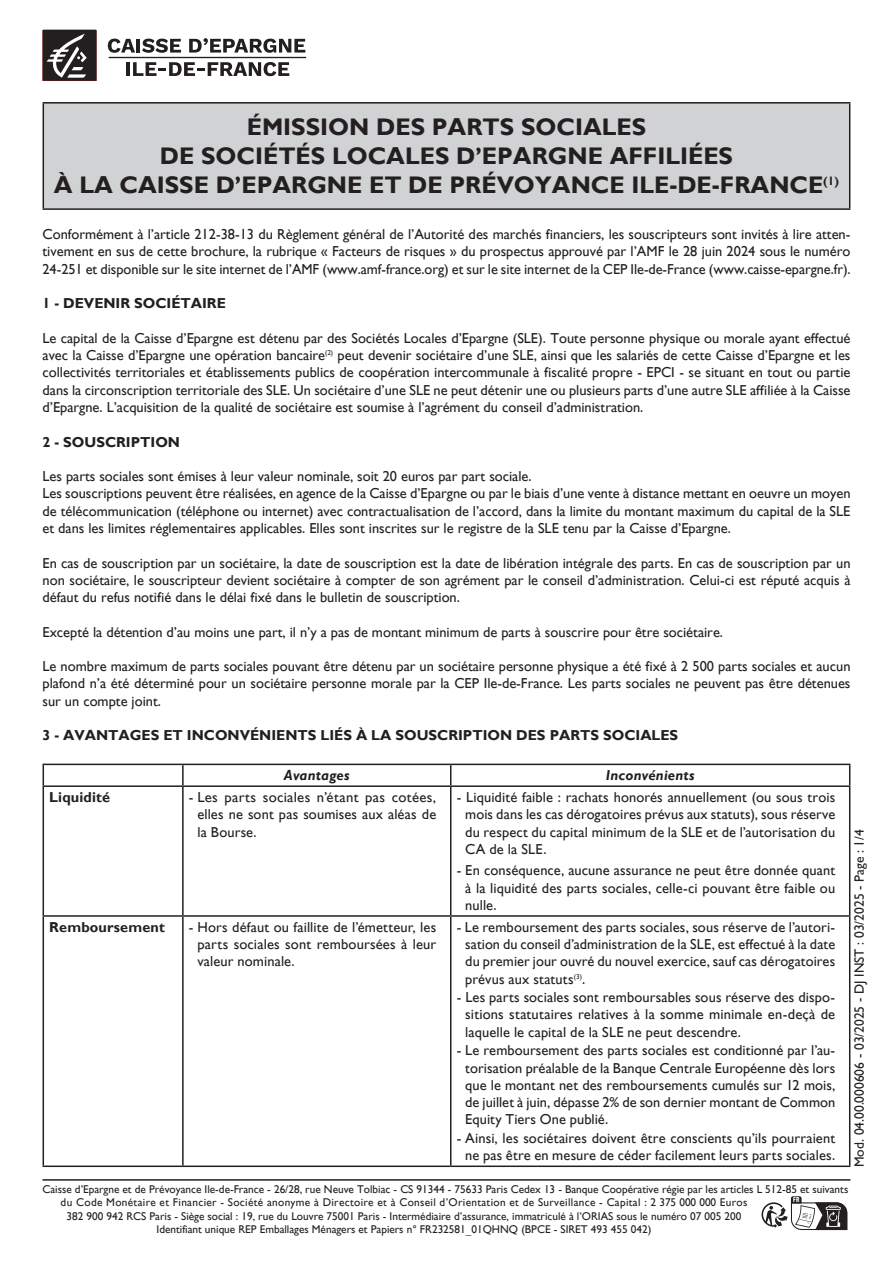
<style>
.page{position:relative;width:893px;height:1263px;background:#fff}
.page>*{position:absolute;margin:0;border:0;box-sizing:border-box;transform-origin:0 0}
.t1{font:700 24px/28.8px "Gill Sans";color:#231f20;text-align:center}
.t2{font:14.4px/17.2px "Gill Sans";color:#231f20;text-align:justify}
.t3{font:700 14.4px "Gill Sans";color:#231f20}
.t4{font:italic 700 14.4px "Gill Sans";letter-spacing:.01em;color:#231f20}
.t5{font:13.5px "Gill Sans";color:#231f20}
.t6{font:11.25px "Gill Sans";color:#231f20}
.t7{font:11.25px "Gill Sans";letter-spacing:.03em;color:#231f20}
.t8{font:700 7.2px "Flama Condensed";color:#fff}
</style>
<div class="page">
<div style="left:43px;top:103px;width:807px;height:106px;background:#d1d2d4"></div>
<hr style="left:43px;top:102px;width:807px;height:2px;background:#231f20">
<hr style="left:43px;top:104px;width:1px;height:104px;background:#231f20">
<hr style="left:849px;top:104px;width:1px;height:104px;background:#231f20">
<hr style="left:43px;top:208px;width:807px;height:2px;background:#231f20">
<hr style="left:43px;top:764px;width:140px;height:1px;background:#231f20">
<svg style="left:43px;top:765px;width:1px;height:20px"></svg>
<hr style="left:183px;top:764px;width:268px;height:1px;background:#231f20">
<hr style="left:182px;top:765px;width:2px;height:20px;background:#231f20">
<hr style="left:451px;top:764px;width:399px;height:1px;background:#231f20">
<svg style="left:450px;top:765px;width:1px;height:20px"></svg>
<svg style="left:849px;top:765px;width:1px;height:20px"></svg>
<hr style="left:43px;top:785px;width:140px;height:2px;background:#231f20">
<hr style="left:43px;top:787px;width:1px;height:128px;background:#231f20">
<hr style="left:183px;top:785px;width:268px;height:2px;background:#231f20">
<hr style="left:182px;top:787px;width:2px;height:128px;background:#231f20">
<hr style="left:451px;top:785px;width:399px;height:2px;background:#231f20">
<hr style="left:450px;top:787px;width:1px;height:128px;background:#231f20">
<hr style="left:849px;top:787px;width:1px;height:128px;background:#231f20">
<hr style="left:43px;top:915px;width:140px;height:2px;background:#231f20">
<hr style="left:43px;top:917px;width:1px;height:248px;background:#231f20">
<hr style="left:183px;top:915px;width:268px;height:2px;background:#231f20">
<hr style="left:182px;top:917px;width:2px;height:248px;background:#231f20">
<hr style="left:451px;top:915px;width:399px;height:2px;background:#231f20">
<hr style="left:450px;top:917px;width:1px;height:248px;background:#231f20">
<hr style="left:849px;top:917px;width:1px;height:248px;background:#231f20">
<hr style="left:43px;top:1165px;width:140px;height:2px;background:#231f20">
<hr style="left:183px;top:1165px;width:268px;height:2px;background:#231f20">
<hr style="left:451px;top:1165px;width:399px;height:2px;background:#231f20">
<svg style="left:43px;top:30px;width:54px;height:51px;background:#4c4748"></svg>
<svg style="left:108px;top:39px;width:27px;height:14px"></svg>
<hr style="left:137px;top:39px;width:3px;height:14px;background:#231f20">
<svg style="left:142px;top:39px;width:39px;height:14px"></svg>
<svg style="left:189px;top:38px;width:116px;height:15px"></svg>
<hr style="left:126px;top:62px;width:4px;height:14px;background:#231f20">
<svg style="left:133px;top:62px;width:156px;height:14px"></svg>
<hr style="left:109px;top:57px;width:197px;height:1px;background:#231f20">
<hr style="left:43px;top:1179px;width:807px;height:2px;background:#231f20">
<svg style="left:761px;top:1196px;width:87px;height:35px"></svg>
<h1 class="t1" style="left:54px;top:113px;width:787px">ÉMISSION DES PARTS SOCIALES<br>DE SOCIÉTÉS LOCALES D’EPARGNE AFFILIÉES<br>À LA CAISSE D’EPARGNE ET DE PRÉVOYANCE ILE-DE-FRANCE<sup>(1)</sup></h1>
<p class="t2" style="left:43px;top:226px;width:810px">Conformément à l’article 212-38-13 du Règlement général de l’Autorité des marchés financiers, les souscripteurs sont invités à lire atten&shy;tivement en sus de cette brochure, la rubrique « Facteurs de risques » du prospectus approuvé par l’AMF le 28 juin 2024 sous le numéro 24-251 et disponible sur le site internet de l’AMF (www.amf-france.org) et sur le site internet de la CEP Ile-de-France (www.caisse-epargne.fr).</p>
<p class="t3" style="left:43px;top:295px;width:185px">1 - DEVENIR SOCIÉTAIRE</p>
<p class="t2" style="left:43px;top:329px;width:809px">Le capital de la Caisse d’Epargne est détenu par des Sociétés Locales d’Epargne (SLE). Toute personne physique ou morale ayant effectué avec la Caisse d’Epargne une opération bancaire<sup>(2)</sup> peut devenir sociétaire d’une SLE, ainsi que les salariés de cette Caisse d’Epargne et les collectivités territoriales et établissements publics de coopération intercommunale à fiscalité propre - EPCI - se situant en tout ou partie dans la circonscription territoriale des SLE. Un sociétaire d’une SLE ne peut détenir une ou plusieurs parts d’une autre SLE affiliée à la Caisse d’Epargne. L’acquisition de la qualité de sociétaire est soumise à l’agrément du conseil d’administration.</p>
<p class="t3" style="left:43px;top:433px;width:139px">2 - SOUSCRIPTION</p>
<p class="t2" style="left:43px;top:468px;width:809px;text-align:left">Les parts sociales sont émises à leur valeur nominale, soit 20 euros par part sociale.<br>Les souscriptions peuvent être réalisées, en agence de la Caisse d’Epargne ou par le biais d’une vente à distance mettant en oeuvre un moyen de télécommunication (téléphone ou internet) avec contractualisation de l’accord, dans la limite du montant maximum du capital de la SLE et dans les limites réglementaires applicables. Elles sont inscrites sur le registre de la SLE tenu par la Caisse d’Epargne.</p>
<p class="t2" style="left:43px;top:554px;width:809px">En cas de souscription par un sociétaire, la date de souscription est la date de libération intégrale des parts. En cas de souscription par un non sociétaire, le souscripteur devient sociétaire à compter de son agrément par le conseil d’administration. Celui-ci est réputé acquis à défaut du refus notifié dans le délai fixé dans le bulletin de souscription.</p>
<p class="t2" style="left:43px;top:623px;width:682px">Excepté la détention d’au moins une part, il n’y a pas de montant minimum de parts à souscrire pour être sociétaire.</p>
<p class="t2" style="left:43px;top:658px;width:809px">Le nombre maximum de parts sociales pouvant être détenu par un sociétaire personne physique a été fixé à 2 500 parts sociales et aucun plafond n’a été déterminé pour un sociétaire personne morale par la CEP Ile-de-France. Les parts sociales ne peuvent pas être détenues sur un compte joint.</p>
<p class="t3" style="left:43px;top:727px;width:637px">3 - AVANTAGES ET INCONVÉNIENTS LIÉS À LA SOUSCRIPTION DES PARTS SOCIALES</p>
<p class="t4" style="left:284px;top:767px;width:67px">Avantages</p>
<p class="t4" style="left:606px;top:767px;width:90px">Inconvénients</p>
<p class="t3" style="left:49px;top:788px;width:62px">Liquidité</p>
<p class="t2" style="left:197px;top:788px;width:240px;text-indent:-9px">- Les parts sociales n’étant pas cotées, elles ne sont pas soumises aux aléas de la Bourse.</p>
<p class="t2" style="left:465px;top:788px;width:371px;text-indent:-9px">- Liquidité faible : rachats honorés annuellement (ou sous trois mois dans les cas dérogatoires prévus aux statuts), sous réserve du respect du capital minimum de la SLE et de l’autorisation du CA de la SLE.</p>
<p class="t2" style="left:465px;top:862px;width:371px;text-indent:-9px">- En conséquence, aucune assurance ne peut être donnée quant à la liquidité des parts sociales, celle-ci pouvant être faible ou nulle.</p>
<p class="t3" style="left:49px;top:918px;width:117px">Remboursement</p>
<p class="t2" style="left:197px;top:918px;width:240px;text-indent:-9px">- Hors défaut ou faillite de l’émetteur, les parts sociales sont remboursées à leur valeur nominale.</p>
<p class="t2" style="left:465px;top:918px;width:371px;text-indent:-9px">- Le remboursement des parts sociales, sous réserve de l’autori&shy;sation du conseil d’administration de la SLE, est effectué à la date du premier jour ouvré du nouvel exercice, sauf cas dérogatoires prévus aux statuts<sup>(3)</sup>.</p>
<p class="t2" style="left:465px;top:989px;width:371px;text-indent:-8px">- Les parts sociales sont remboursables sous réserve des dispo&shy;sitions statutaires relatives à la somme minimale en-deçà de laquelle le capital de la SLE ne peut descendre.</p>
<p class="t2" style="left:465px;top:1042px;width:371px;text-indent:-9px">- Le remboursement des parts sociales est conditionné par l’au&shy;torisation préalable de la Banque Centrale Européenne dès lors que le montant net des remboursements cumulés sur 12 mois, de juillet à juin, dépasse 2% de son dernier montant de Common Equity Tiers One publié.</p>
<p class="t2" style="left:457px;top:1129px;width:380px;text-align:center">- Ainsi, les sociétaires doivent être conscients qu’ils pourraient ne pas être en mesure de céder facilement leurs parts sociales.</p>
<p class="t5" style="left:851px;top:1167px;width:339px;rotate:-90deg">Mod. 04.00.000606 - 03/2025 - DJ INST : 03/2025 - Page : 1/4</p>
<p class="t6" style="left:43px;top:1182px;width:807px">Caisse d’Epargne et de Prévoyance Ile-de-France - 26/28, rue Neuve Tolbiac - CS 91344 - 75633 Paris Cedex 13 - Banque Coopérative régie par les articles L 512-85 et suivants</p>
<p class="t7" style="left:61px;top:1196px;width:688px">du Code Monétaire et Financier - Société anonyme à Directoire et à Conseil d’Orientation et de Surveillance - Capital : 2 375 000 000 Euros</p>
<p class="t6" style="left:66px;top:1209px;width:676px">382 900 942 RCS Paris - Siège social : 19, rue du Louvre 75001 Paris - Intermédiaire d’assurance, immatriculé à l’ORIAS sous le numéro 07 005 200</p>
<p class="t6" style="left:157px;top:1223px;width:496px">Identifiant unique REP Emballages Ménagers et Papiers n° FR232581_01QHNQ (BPCE - SIRET 493 455 042)</p>
<p class="t8" style="left:793px;top:1195px;width:8px">FR</p>
</div>
